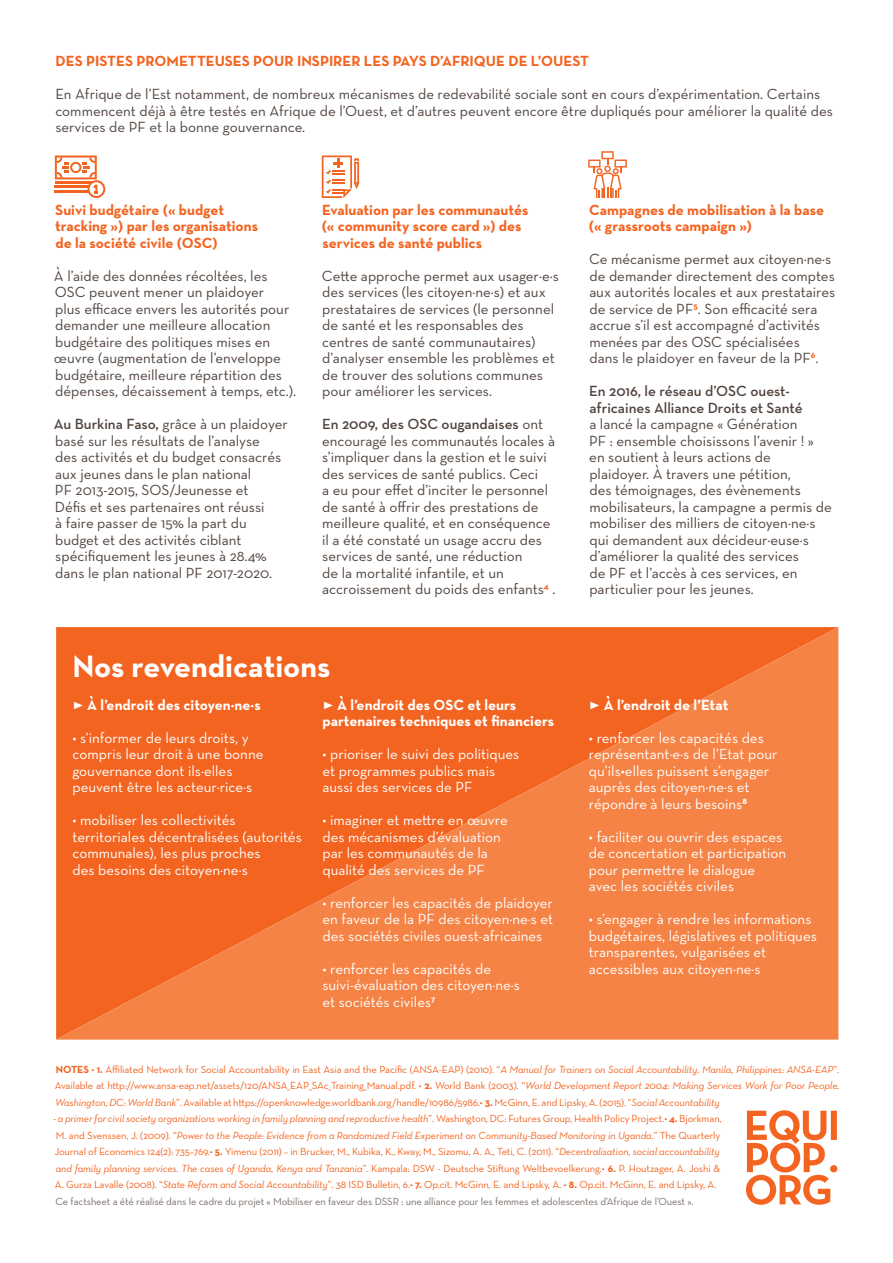
<style>
.page{position:relative;width:893px;height:1263px;background:#fff}
.page>*{position:absolute;margin:0;border:0;box-sizing:border-box;transform-origin:0 0}
.t1{font:700 31.5px "Neutraface Text";color:#fff}
.t2{font:15px/16.5px "Neutraface Text";color:#50433d}
.t3{font:15px/16.5px "Neutraface Text";color:#fff}
.t4{font:700 15px/16.5px "Neutraface Text";color:#f36421}
.t5{font:700 15px/16.5px "Neutraface Text";color:#fff}
.t6{font:10.5px/16.5px "Neutraface Text";letter-spacing:-.01em;color:#f36421;text-align:justify}
.t7{font:10.5px "Neutraface Text";letter-spacing:-.01em;color:#7b706b}
.s1{font-weight:600}
.s2{font-family:"Chronicle Text G1";font-weight:400}
.s3{font-weight:700}
.s4{font-style:italic}
</style>
<div class="page">
<svg style="left:56px;top:627px;width:782px;height:413px;background:#f47333"></svg>
<svg style="left:746px;top:1110px;width:91px;height:95px"></svg>
<svg style="left:55px;top:155px;width:50px;height:43px"></svg>
<svg style="left:322px;top:155px;width:37px;height:43px"></svg>
<svg style="left:588px;top:151px;width:39px;height:47px"></svg>
<p class="t4" style="left:55px;top:52px;width:535px">DES PISTES PROMETTEUSES POUR INSPIRER LES PAYS D’AFRIQUE DE L’OUEST</p>
<p class="t2" style="left:55px;top:85px;width:779px">En Afrique de l’Est notamment, de nombreux mécanismes de redevabilité sociale sont en cours d’expérimentation. Certains commencent déjà à être testés en Afrique de l’Ouest, et d’autres peuvent encore être dupliqués pour améliorer la qualité des services de PF et la bonne gouvernance.</p>
<p class="t4" style="left:55px;top:201px;width:204px">Suivi budgétaire (« budget tracking ») par les organisations de la société civile (OSC)</p>
<p class="t2" style="left:54px;top:267px;width:244px">À l’aide des données récoltées, les OSC peuvent mener un plaidoyer<br>plus efficace envers les autorités pour demander une meilleure allocation budgétaire des politiques mises en œuvre (augmentation de l’enveloppe budgétaire, meilleure répartition des dépenses, décaissement à temps, etc.).</p>
<p class="t2" style="left:54px;top:415px;width:235px"><span class="s1">Au Burkina Faso,</span> grâce à un plaidoyer basé sur les résultats de l’analyse<br>des activités et du budget consacrés aux jeunes dans le plan national<br>PF 2013-2015, SOS/Jeunesse et<br>Défis et ses partenaires ont réussi<br>à faire passer de 15% la part du budget et des activités ciblant spécifiquement les jeunes à 28.4% dans le plan national PF 2017-2020.</p>
<p class="t4" style="left:322px;top:201px;width:208px">Evaluation par les communautés (« community score card ») des services de santé publics</p>
<p class="t2" style="left:322px;top:267px;width:239px">Cette approche permet aux usager×e×s des services (les citoyen×ne×s) et aux prestataires de services (le personnel de santé et les responsables des centres de santé communautaires) d’analyser ensemble les problèmes et de trouver des solutions communes pour améliorer les services.</p>
<p class="t2" style="left:322px;top:415px;width:235px"><span class="s1">En 2009, des OSC ougandaises</span> ont encouragé les communautés locales à s’impliquer dans la gestion et le suivi des services de santé publics. Ceci<br>a eu pour effet d’inciter le personnel de santé à offrir des prestations de meilleure qualité, et en conséquence il a été constaté un usage accru des services de santé, une réduction<br>de la mortalité infantile, et un accroissement du poids des enfants<sup>4</sup> .</p>
<p class="t1" style="left:72px;top:646px;width:259px">Nos revendications</p>
<p class="t5" style="left:72px;top:696px;width:190px"><span class="s2">•</span> À l’endroit des citoyen·ne·s</p>
<p class="t3" style="left:72px;top:729px;width:193px">• s’informer de leurs droits, y compris leur droit à une bonne gouvernance dont ilsΩelles peuvent être les acteurΩriceΩs</p>
<p class="t3" style="left:72px;top:811px;width:231px">• mobiliser les collectivités territoriales décentralisées (autorités communales), les plus proches<br>des besoins des citoyen×ne×s</p>
<p class="t5" style="left:322px;top:696px;width:233px"><span class="s2">•</span> À l’endroit des OSC et leurs partenaires techniques et financiers</p>
<p class="t3" style="left:322px;top:745px;width:198px">• prioriser le suivi des politiques et programmes publics mais aussi des services de PF</p>
<p class="t3" style="left:322px;top:811px;width:187px">• imaginer et mettre en œuvre des mécanismes d’évaluation par les communautés de la qualité des services de PF</p>
<p class="t3" style="left:322px;top:894px;width:232px;text-align:justify">• renforcer les capacités de plaidoyer en faveur de la PF des citoyen×ne×s et des sociétés civiles ouest-africaines</p>
<p class="t3" style="left:322px;top:960px;width:199px">• renforcer les capacités de suivi-évaluation des citoyen×ne×s et sociétés civiles<sup>7</sup></p>
<p class="t4" style="left:589px;top:201px;width:236px">Campagnes de mobilisation à la base</p>
<p class="t4" style="left:589px;top:217px;width:165px">(« grassroots campaign »)</p>
<p class="t2" style="left:589px;top:250px;width:248px">Ce mécanisme permet aux citoyen×ne×s de demander directement des comptes aux autorités locales et aux prestataires de service de PF<sup>5</sup>. Son efficacité sera accrue s’il est accompagné d’activités menées par des OSC spécialisées<br>dans le plaidoyer en faveur de la PF<sup>6</sup>.</p>
<p class="t2" style="left:589px;top:382px;width:244px"><span class="s1">En 2016, le réseau d’OSC ouest&shy;africaines Alliance Droits et Santé<br></span>a lancé la campagne « Génération<br>PF : ensemble choisissons l’avenir ! » en soutient à leurs actions de plaidoyer. À travers une pétition,<br>des témoignages, des évènements mobilisateurs, la campagne a permis de mobiliser des milliers de citoyen×ne×s qui demandent aux décideur×euse×s d’améliorer la qualité des services<br>de PF et l’accès à ces services, en particulier pour les jeunes.</p>
<p class="t5" style="left:589px;top:696px;width:141px"><span class="s2">•</span> À l’endroit de l’Etat</p>
<p class="t3" style="left:589px;top:729px;width:190px">• renforcer les capacités des représentant×e×s de l’Etat pour qu’ils•elles puissent s’engager auprès des citoyen×ne×s et répondre à leurs besoins<sup>8</sup></p>
<p class="t3" style="left:589px;top:828px;width:199px">• faciliter ou ouvrir des espaces de concertation et participation pour permettre le dialogue avec les sociétés civiles</p>
<p class="t3" style="left:589px;top:910px;width:229px">• s’engager à rendre les informations budgétaires, législatives et politiques transparentes, vulgarisées et accessibles aux citoyen×ne×s</p>
<p class="t6" style="left:55px;top:1061px;width:786px"><span class="s3">NOTES</span> • <span class="s3">1.</span> Affiliated Network for Social Accountability in East Asia and the Pacific (ANSA-EAP) (2010). “<span class="s4">A Manual for Trainers on Social Accountability. Manila, Philippines: ANSA-EAP</span>”.<br>Available at http://www.ansa-eap.net/assets/120/ANSA_EAP_SAc_Training_Manual.pdf. • <span class="s3">2.</span> World Bank (2003). “<span class="s4">World Development Report 2004: Making Services Work for Poor People.<br>Washington, DC: World Bank</span>”. Available at https://openknowledge.worldbank.org/handle/10986/5986.• <span class="s3">3.</span> McGinn, E. and Lipsky, A. (2015). “<span class="s4">Social Accountability</span></p>
<p class="t6" style="left:53px;top:1110px;width:670px;text-align:left"><span class="s4">- a primer for civil society organizations working in family planning and reproductive health</span>”. Washington, DC: Futures Group, Health Policy Project.• <span class="s3">4.</span> Bjorkman, M. and Svenssen, J. (2009). “<span class="s4">Power to the People: Evidence from a Randomized Field Experiment on Community-Based Monitoring in Uganda</span>.” The Quarterly Journal of Economics 124(2): 735–769.• <span class="s3">5.</span> Yimenu (2011) – in Brucker, M., Kubika, K., Kway, M., Sizomu, A. A., Teti, C. (2011). “<span class="s4">Decentralisation, social accountability and family planning services. The cases of Uganda, Kenya and Tanzania</span>”. Kampala: DSW - Deutsche Stiftung Weltbevoelkerung.• <span class="s3">6.</span> P. Houtzager, A. Joshi &amp; A. Gurza Lavalle (2008). “<span class="s4">State Reform and Social Accountability</span>”. 38 ISD Bulletin, 6.• <span class="s3">7.</span> Op.cit. McGinn, E. and Lipsky, A. • <span class="s3">8.</span> Op.cit. McGinn, E. and Lipsky, A.</p>
<p class="t7" style="left:55px;top:1194px;width:640px">Ce factsheet a été réalisé dans le cadre du projet « Mobiliser en faveur des DSSR : une alliance pour les femmes et adolescentes d’Afrique de l’Ouest ».</p>
</div>
